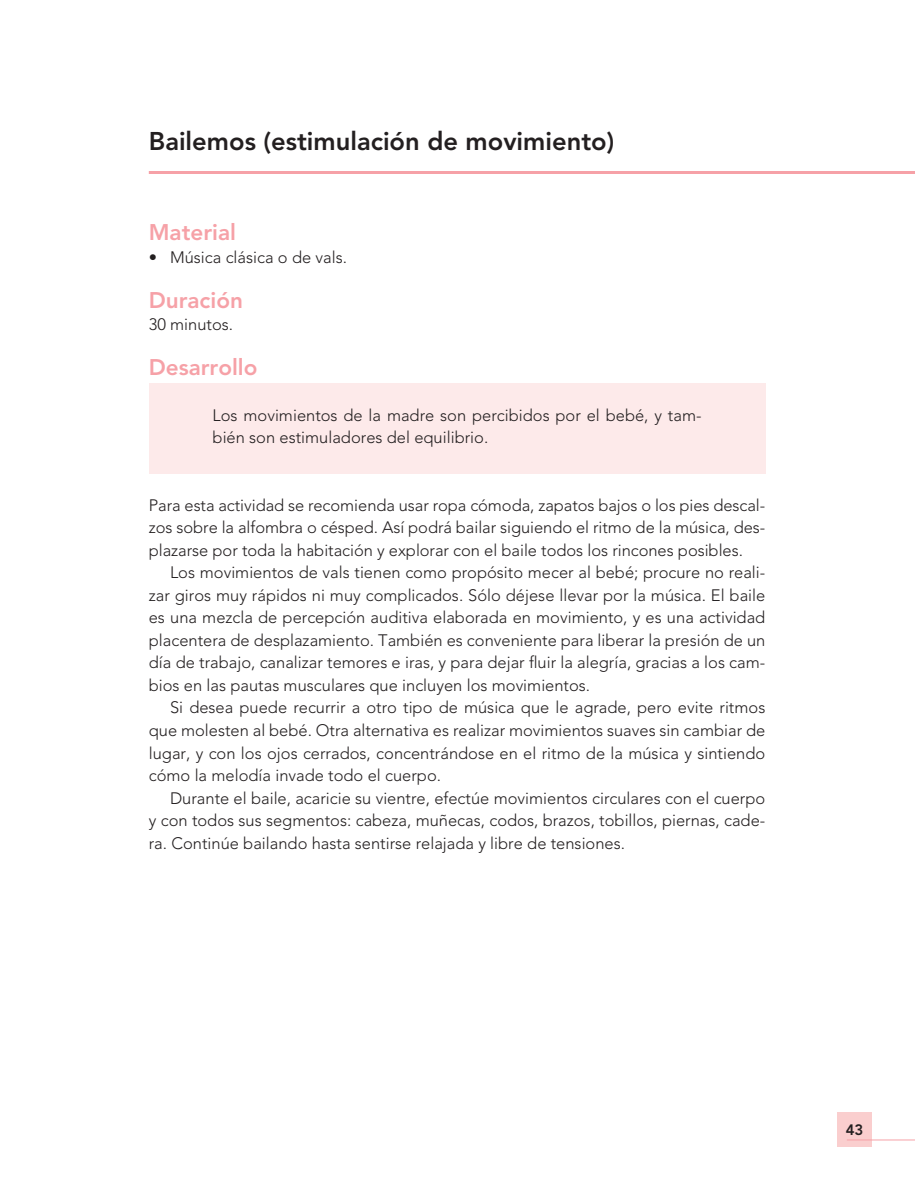
<style>
.page{position:relative;width:918px;height:1188px;background:#fff}
.page>*{position:absolute;margin:0;border:0;box-sizing:border-box;transform-origin:0 0}
.t1{font:800 25.5px "Avenir";color:#231f20}
.t2{font:800 22.5px "Avenir";color:#f6a1a7}
.t3{font:300 16.5px/22.5px "Avenir";color:#231f20;text-align:justify}
.t4{font:800 15px "Avenir";color:#231f20}
</style>
<div class="page">
<div style="left:838px;top:1113px;width:34px;height:34px;background:#facece"></div>
<hr style="left:847px;top:1140px;width:67px;height:1px;background:#f6a1a7">
<hr style="left:149px;top:171px;width:765px;height:3px;background:#f6a1a7">
<div style="left:149px;top:383px;width:616px;height:90px;background:#fdeaea"></div>
<h1 class="t1" style="left:149px;top:131px;width:467px">Bailemos (estimulación de movimiento)</h1>
<h2 class="t2" style="left:149px;top:223px;width:89px">Material</h2>
<p class="t3" style="left:149px;top:247px;width:200px">• Música clásica o de vals.</p>
<h2 class="t2" style="left:149px;top:291px;width:96px">Duración</h2>
<p class="t3" style="left:149px;top:315px;width:86px">30 minutos.</p>
<h2 class="t2" style="left:149px;top:358px;width:110px">Desarrollo</h2>
<p class="t3" style="left:213px;top:405px;width:490px">Los movimientos de la madre son percibidos por el bebé, y tam&shy;bién son estimuladores del equilibrio.</p>
<p class="t3" style="left:149px;top:495px;width:618px">Para esta actividad se recomienda usar ropa cómoda, zapatos bajos o los pies descal&shy;zos sobre la alfombra o césped. Así podrá bailar siguiendo el ritmo de la música, des&shy;plazarse por toda la habitación y explorar con el baile todos los rincones posibles.</p>
<p class="t3" style="left:149px;top:563px;width:618px;text-indent:21px">Los movimientos de vals tienen como propósito mecer al bebé; procure no reali&shy;zar giros muy rápidos ni muy complicados. Sólo déjese llevar por la música. El baile es una mezcla de percepción auditiva elaborada en movimiento, y es una actividad placentera de desplazamiento. También es conveniente para liberar la presión de un día de trabajo, canalizar temores e iras, y para dejar fluir la alegría, gracias a los cam&shy;bios en las pautas musculares que incluyen los movimientos.</p>
<p class="t3" style="left:149px;top:698px;width:618px;text-indent:21px">Si desea puede recurrir a otro tipo de música que le agrade, pero evite ritmos que molesten al bebé. Otra alternativa es realizar movimientos suaves sin cambiar de lugar, y con los ojos cerrados, concentrándose en el ritmo de la música y sintiendo cómo la melodía invade todo el cuerpo.</p>
<p class="t3" style="left:149px;top:788px;width:618px;text-indent:21px">Durante el baile, acaricie su vientre, efectúe movimientos circulares con el cuerpo y con todos sus segmentos: cabeza, muñecas, codos, brazos, tobillos, piernas, cade&shy;ra. Continúe bailando hasta sentirse relajada y libre de tensiones.</p>
<p class="t4" style="left:846px;top:1124px;width:19px">43</p>
</div>
